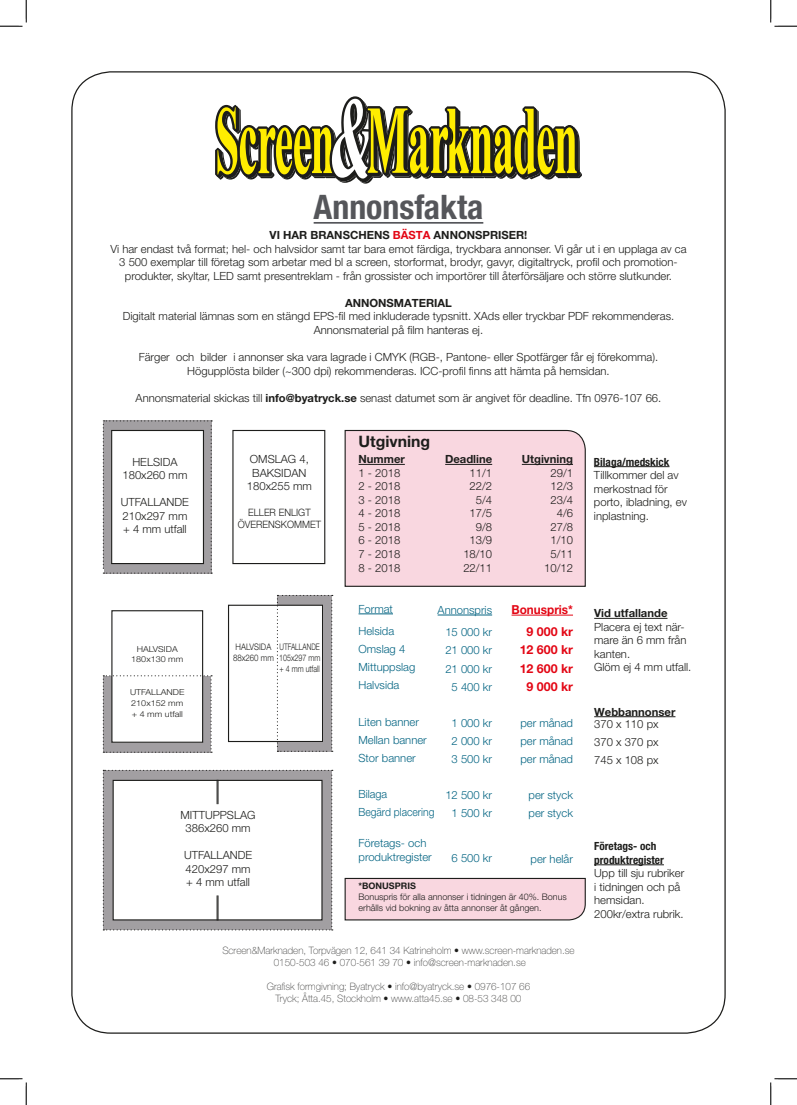
<style>
.page{position:relative;width:797px;height:1105px;background:#fff}
.page>*{position:absolute;margin:0;border:0;box-sizing:border-box;transform-origin:0 0}
.t1{font:700 condensed 33.88px "Helvetica Neue LT Pro";color:#55565a}
.t2{font:700 15.75px "Helvetica Neue LT Pro";color:#1d1d1b}
.t3{font:700 12.38px/18px "Helvetica Neue LT Pro";color:#e30614;text-align:center}
.t4{font:700 12.38px/22.5px "Helvetica Neue LT Pro";color:#e30614;text-align:right;scale:.95 1}
.t5{font:300 11.25px/13.5px "Helvetica Neue LT Pro";color:#1d1d1b}
.t6{font:300 11.25px/18px "Helvetica Neue LT Pro";color:#056583}
.t7{font:700 11.25px/12.4px "Helvetica Neue LT Pro";color:#1d1d1b}
.t8{font:100 10.12px/12.1px "Helvetica Neue LT Pro";color:#3d3d3c;text-align:center}
.t9{font:300 10.12px/12.1px "Helvetica Neue LT Pro";color:#1d1d1b;text-align:center;scale:.94 1}
.t10{font:300 9px/10.9px "Helvetica Neue LT Pro";color:#1d1d1b}
.t11{font:300 9px/10.9px "Helvetica Neue LT Pro";color:#1d1d1b;text-align:justify;scale:.74 1}
.t12{font:300 9px/10.9px "Helvetica Neue LT Pro";color:#1d1d1b;scale:.87 1}
.t13{font:300 8.25px/10.9px "Helvetica Neue LT Pro";color:#1d1d1b;text-align:center;scale:1.1 1}
.s1{font-weight:700}
.s2{font-weight:700;color:#e30614}
.s3{color:#1d1d1b}
.s4{font-weight:700;font-stretch:condensed}
.s5{font-weight:300}
</style>
<div class="page">
<div style="left:344px;top:429px;width:242px;height:158px;background:#f9d7e0"></div>
<svg style="left:344px;top:877px;width:242px;height:44px;background:#ecced6"></svg>
<svg style="left:215px;top:96px;width:367px;height:88px"></svg>
<hr style="left:313px;top:222px;width:170px;height:2px;background:#55565a">
<hr style="left:594px;top:864px;width:70px;height:1px;background:#1d1d1b">
<hr style="left:594px;top:466px;width:75px;height:1px;background:#1d1d1b">
<hr style="left:594px;top:716px;width:81px;height:1px;background:#1d1d1b">
<hr style="left:594px;top:618px;width:73px;height:1px;background:#1d1d1b">
<svg style="left:103px;top:420px;width:109px;height:154px"></svg>
<div style="left:111px;top:430px;width:93px;height:134px;border:1px solid #1d1d1b"></div>
<div style="left:232px;top:430px;width:93px;height:134px;border:1px solid #1d1d1b"></div>
<div style="left:228px;top:605px;width:95px;height:137px;border:1px solid #1d1d1b"></div>
<div style="left:111px;top:610px;width:92px;height:133px;border:1px solid #1d1d1b"></div>
<svg style="left:103px;top:675px;width:109px;height:78px"></svg>
<hr style="left:358px;top:614px;width:35px;height:1px;background:#056583">
<hr style="left:437px;top:615px;width:55px;height:1px;background:#056583">
<hr style="left:511px;top:615px;width:62px;height:1px;background:#e30614">
<hr style="left:358px;top:464px;width:47px;height:1px;background:#1d1d1b">
<hr style="left:445px;top:464px;width:47px;height:1px;background:#1d1d1b">
<hr style="left:522px;top:464px;width:51px;height:1px;background:#1d1d1b">
<svg style="left:277px;top:595px;width:56px;height:157px"></svg>
<svg style="left:103px;top:770px;width:230px;height:160px"></svg>
<svg style="left:0;top:0;width:27px;height:27px"></svg>
<svg style="left:0;top:1078px;width:27px;height:27px"></svg>
<svg style="left:770px;top:0;width:27px;height:27px"></svg>
<svg style="left:770px;top:1078px;width:27px;height:27px"></svg>
<p class="t1" style="left:313px;top:187px;width:171px">Annonsfakta</p>
<p class="t5" style="left:110px;top:228px;width:577px;text-align:center"><span class="s1">VI HAR BRANSCHENS</span> <span class="s2">BÄSTA</span> <span class="s1">ANNONSPRISER!<br></span>Vi har endast två format; hel- och halvsidor samt tar bara emot färdiga, tryckbara annonser. Vi går ut i en upplaga av ca 3 500 exemplar till företag som arbetar med bl a screen, storformat, brodyr, gavyr, digitaltryck, profil och promotion&shy;produkter, skyltar, LED samt presentreklam - från grossister och importörer till återförsäljare och större slutkunder.</p>
<p class="t5" style="left:123px;top:296px;width:553px;text-align:center"><span class="s1">ANNONSMATERIAL<br></span>Digitalt material lämnas som en stängd EPS-fil med inkluderade typsnitt. XAds eller tryckbar PDF rekommenderas.<br>Annonsmaterial på film hanteras ej.</p>
<p class="t5" style="left:139px;top:350px;width:521px;text-align:center">Färger och bilder i annonser ska vara lagrade i CMYK (RGB-, Pantone- eller Spotfärger får ej förekomma).<br>Högupplösta bilder (~300 dpi) rekommenderas. ICC-profil finns att hämta på hemsidan.</p>
<p class="t5" style="left:136px;top:391px;width:527px">Annonsmaterial skickas till <span class="s1">info@byatryck.se</span> senast datumet som är angivet för deadline. Tfn 0976-107 66.</p>
<p class="t5" style="left:122px;top:454px;width:66px;text-align:center">HELSIDA<br>180x260 mm</p>
<p class="t5" style="left:121px;top:495px;width:70px">UTFALLANDE<br>210x297 mm + 4 mm utfall</p>
<p class="t13" style="left:131px;top:643px;width:49px">HALVSIDA<br>180x130 mm</p>
<p class="t13" style="left:130px;top:686px;width:51px;text-align:left">UTFALLANDE<br>210x152 mm + 4 mm utfall</p>
<p class="t5" style="left:247px;top:452px;width:66px;text-align:center">OMSLAG 4,<br>BAKSIDAN<br>180x255 mm</p>
<p class="t9" style="left:238px;top:506px;width:90px">ELLER ENLIGT<br>ÖVERENSKOMMET</p>
<p class="t12" style="left:233px;top:642px;width:48px">HALVSIDA<br>88x260 mm</p>
<p class="t11" style="left:279px;top:642px;width:57px">UTFALLANDE 105x297 mm + 4 mm utfall</p>
<p class="t5" style="left:180px;top:807px;width:76px;text-align:center">MITTUPPSLAG<br>386x260 mm</p>
<p class="t5" style="left:184px;top:848px;width:70px">UTFALLANDE<br>420x297 mm + 4 mm utfall</p>
<p class="t2" style="left:358px;top:432px;width:73px">Utgivning</p>
<p class="t5" style="left:358px;top:452px;width:48px"><span class="s1">Nummer<br></span>1 - 2018<br>2 - 2018<br>3 - 2018<br>4 - 2018<br>5 - 2018<br>6 - 2018<br>7 - 2018<br>8 - 2018</p>
<p class="t5" style="left:445px;top:452px;width:49px;text-align:right"><span class="s1">Deadline<br></span>11/1<br>22/2<br>5/4<br>17/5<br>9/8<br>13/9<br>18/10<br>22/11</p>
<p class="t5" style="left:522px;top:452px;width:53px;text-align:right"><span class="s1">Utgivning<br></span>29/1<br>12/3<br>23/4<br>4/6<br>27/8<br>1/10<br>5/11<br>10/12</p>
<p class="t6" style="left:358px;top:597px;width:37px;line-height:22.5px">Format<br>Helsida</p>
<p class="t6" style="left:358px;top:640px;width:58px">Omslag 4<br>Mittuppslag<br>Halvsida</p>
<p class="t6" style="left:358px;top:712px;width:70px">Liten banner<br>Mellan banner<br>Stor banner</p>
<p class="t6" style="left:358px;top:784px;width:77px">Bilaga<br>Begärd placering</p>
<p class="t6" style="left:358px;top:836px;width:75px;line-height:13.5px">Företags- och produktregister</p>
<p class="t6" style="left:437px;top:598px;width:56px;line-height:22.5px;text-align:right">Annonspris<br>15 000 kr</p>
<p class="t6" style="left:445px;top:641px;width:48px;text-align:center">21 000 kr<br>21 000 kr<br>5 400 kr</p>
<p class="t6" style="left:451px;top:713px;width:42px;text-align:justify">1 000 kr 2 000 kr 3 500 kr</p>
<p class="t6" style="left:445px;top:785px;width:48px;text-align:center">12 500 kr<br>1 500 kr</p>
<p class="t6" style="left:451px;top:849px;width:42px">6 500 kr</p>
<p class="t4" style="left:511px;top:598px;width:66px">Bonuspris*<br>9 000 kr</p>
<p class="t3" style="left:519px;top:641px;width:55px">12 600 kr<br>12 600 kr<br>9 000 kr</p>
<p class="t6" style="left:520px;top:713px;width:54px;text-align:justify">per månad per månad per månad</p>
<p class="t6" style="left:528px;top:785px;width:46px">per styck per styck</p>
<p class="t6" style="left:530px;top:850px;width:44px">per helår</p>
<p class="t10" style="left:358px;top:880px;width:210px"><span class="s1">*BONUSPRIS<br></span>Bonuspris för alla annonser i tidningen är 40%. Bonus erhålls vid bokning av åtta annonser åt gången.</p>
<p class="t8" style="left:222px;top:944px;width:354px">Screen&amp;Marknaden, Torpvägen 12, 641 34 Katrineholm <span class="s3">•</span> www.screen-marknaden.se<br>0150-503 46 <span class="s3">•</span> 070-561 39 70 <span class="s3">•</span> info@screen-marknaden.se</p>
<p class="t8" style="left:267px;top:980px;width:265px">Grafisk formgivning; Byatryck <span class="s3">•</span> info@byatryck.se <span class="s3">•</span> 0976-107 66<br>Tryck; Åtta.45, Stockholm <span class="s3">•</span> www.atta45.se <span class="s3">•</span> 08-53 348 00</p>
<p class="t5" style="left:594px;top:455px;width:94px"><span class="s4">Bilaga/medskick<br></span>Tillkommer del av merkostnad för porto, ibladning, ev inplastning.</p>
<p class="t5" style="left:594px;top:606px;width:99px"><span class="s1">Vid utfallande<br></span>Placera ej text när&shy;mare än 6 mm från kanten.<br>Glöm ej 4 mm utfall.</p>
<p class="t7" style="left:594px;top:705px;width:83px">Webbannonser<br><span class="s5">370 x 110 px</span></p>
<p class="t5" style="left:594px;top:733px;width:66px;line-height:18px">370 x 370 px<br>745 x 108 px</p>
<p class="t5" style="left:594px;top:839px;width:91px"><span class="s4">Företags- och produktregister<br></span>Upp till sju rubriker i tidningen och på hemsidan.<br>200kr/extra rubrik.</p>
</div>
